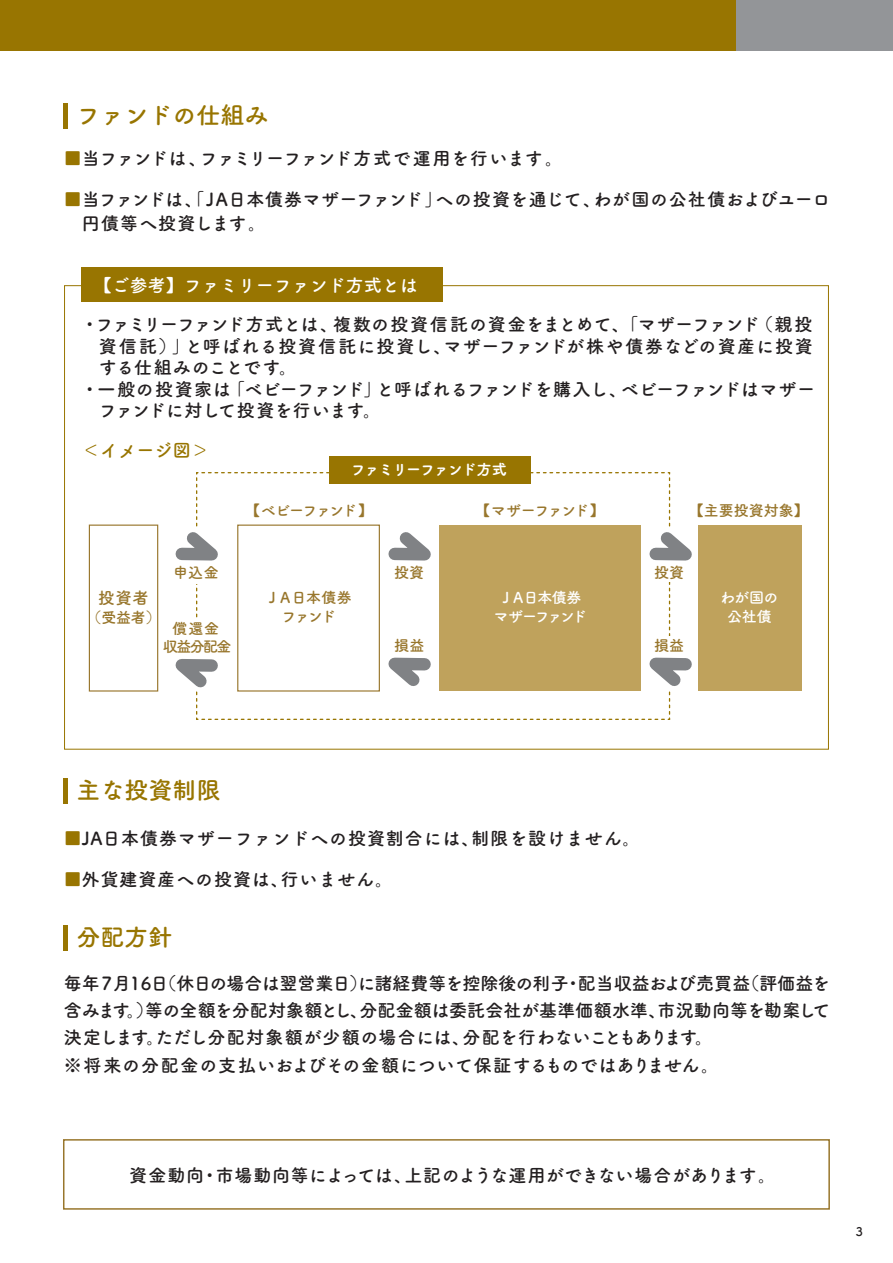
<style>
.page{position:relative;width:893px;height:1263px;background:#fff}
.page>*{position:absolute;margin:0;border:0;box-sizing:border-box;transform-origin:0 0}
.t1{font:24px "Tsuku A Rd Gothic Std B";color:#987501}
.t2{font:18px/27.2px "Tsuku A Rd Gothic Std B";letter-spacing:.01em;color:#231f20}
.t3{font:18px "Tsuku A Rd Gothic Std B";letter-spacing:.05em;color:#231f20}
.t4{font:18px "Tsuku A Rd Gothic Std B";letter-spacing:-.015em;color:#231f20}
.t5{font:18px "Tsuku A Rd Gothic Std B";letter-spacing:.055em;color:#231f20}
.t6{font:18px "Tsuku A Rd Gothic Std B";letter-spacing:-.02em;color:#231f20}
.t7{font:18px "Tsuku A Rd Gothic Std B";color:#fff}
.t8{font:18px "Tsuku A Rd Gothic Std B";letter-spacing:-.025em;color:#231f20}
.t9{font:18px "Tsuku A Rd Gothic Std B";letter-spacing:.005em;color:#987501}
.t10{font:16.5px "Tsuku A Rd Gothic Std B";color:#98762c}
.t11{font:15px "Tsuku A Rd Gothic Std B";letter-spacing:-.02em;color:#98762c}
.t12{font:15px "Tsuku A Rd Gothic Std B";letter-spacing:-.105em;color:#98762c}
.t13{font:15px/19.5px "Tsuku A Rd Gothic Std B";letter-spacing:-.14em;color:#fff;text-align:center}
.t14{font:15px "Tsuku A Rd Gothic Std E";letter-spacing:-.075em;color:#fff}
.t15{font:15px/19.5px "Tsuku A Rd Gothic Std B";letter-spacing:-.1em;color:#98762c;text-align:center}
.t16{font:15px/17.4px "Tsuku A Rd Gothic Std B";letter-spacing:-.095em;color:#98762c;text-align:center}
.t17{font:15px/19.5px "Tsuku A Rd Gothic Std B";letter-spacing:-.065em;color:#fff;text-align:center}
.t18{font:12px "Tsuku A Rd Gothic Std B";color:#231f20}
.s1{color:#987501}
</style>
<div class="page">
<div style="left:736px;top:0;width:157px;height:51px;background:#939598"></div>
<div style="left:0;top:0;width:736px;height:51px;background:#987501"></div>
<div style="left:329px;top:457px;width:201px;height:27px;background:#987501"></div>
<hr style="left:64px;top:103px;width:4px;height:26px;background:#987501">
<div style="left:81px;top:268px;width:361px;height:34px;background:#987501"></div>
<div style="left:89px;top:524px;width:69px;height:167px;border:1px solid #98762c"></div>
<div style="left:698px;top:525px;width:103px;height:166px;background:#bfa25c"></div>
<svg style="left:148px;top:471px;width:544px;height:249px"></svg>
<div style="left:63px;top:1139px;width:767px;height:71px;border:2px solid #98762c"></div>
<hr style="left:64px;top:778px;width:4px;height:26px;background:#987501">
<hr style="left:64px;top:925px;width:4px;height:25px;background:#987501">
<h1 class="t1" style="left:77px;top:97px;width:194px">ファンドの仕組み</h1>
<p class="t6" style="left:64px;top:144px;width:501px"><span class="s1">■</span>当ファンドは、ファミリーファンド方式で運用を行います。</p>
<p class="t2" style="left:82px;top:186px;width:750px;line-height:24.6px;text-indent:-18px"><span class="s1">■</span>当ファンドは、「JA日本債券マザーファンド」への投資を通じて、わが国の公社債およびユーロ円債等へ投資します。</p>
<p class="t7" style="left:94px;top:271px;width:326px">【ご参考】ファミリーファンド方式とは</p>
<p class="t4" style="left:81px;top:310px;width:733px">・ファミリーファンド方式とは、複数の投資信託の資金をまとめて、「マザーファンド（親投</p>
<p class="t5" style="left:99px;top:332px;width:716px">資信託）」と呼ばれる投資信託に投資し、マザーファンドが株や債券などの資産に投資</p>
<p class="t2" style="left:99px;top:353px;width:200px">する仕組みのことです。</p>
<p class="t2" style="left:81px;top:374px;width:736px">・一般の投資家は「ベビーファンド」と呼ばれるファンドを購入し、ベビーファンドはマザー</p>
<p class="t8" style="left:99px;top:397px;width:284px">ファンドに対して投資を行います。</p>
<p class="t9" style="left:82px;top:436px;width:128px">＜イメージ図＞</p>
<p class="t14" style="left:351px;top:458px;width:157px">ファミリーファンド方式</p>
<p class="t10" style="left:98px;top:585px;width:52px">投資者</p>
<p class="t11" style="left:86px;top:605px;width:76px">（受益者）</p>
<p class="t11" style="left:173px;top:561px;width:47px">申込金</p>
<p class="t16" style="left:163px;top:619px;width:70px">償還金<br>収益分配金</p>
<p class="t12" style="left:245px;top:499px;width:129px">【ベビーファンド】</p>
<p class="t12" style="left:475px;top:499px;width:131px">【マザーファンド】</p>
<p class="t11" style="left:689px;top:499px;width:121px">【主要投資対象】</p>
<p class="t11" style="left:394px;top:560px;width:31px">投資</p>
<p class="t11" style="left:654px;top:560px;width:31px">投資</p>
<p class="t15" style="left:266px;top:586px;width:88px">ＪＡ日本債券ファンド</p>
<p class="t17" style="left:720px;top:586px;width:60px">わが国の公社債</p>
<p class="t13" style="left:494px;top:586px;width:95px">ＪＡ日本債券マザーファンド</p>
<p class="t11" style="left:394px;top:633px;width:32px">損益</p>
<p class="t11" style="left:654px;top:634px;width:32px">損益</p>
<h1 class="t1" style="left:77px;top:772px;width:145px">主な投資制限</h1>
<p class="t3" style="left:64px;top:824px;width:578px"><span class="s1">■</span>JA日本債券マザーファンドへの投資割合には、制限を設けません。</p>
<p class="t3" style="left:64px;top:865px;width:331px"><span class="s1">■</span>外貨建資産への投資は、行いません。</p>
<h1 class="t1" style="left:77px;top:918px;width:97px">分配方針</h1>
<p class="t2" style="left:64px;top:969px;width:768px">毎年７月16日（休日の場合は翌営業日）に諸経費等を控除後の利子・配当収益および売買益（評価益を含みます。）等の全額を分配対象額とし、分配金額は委託会社が基準価額水準、市況動向等を勘案して決定します。ただし分配対象額が少額の場合には、分配を行わないこともあります。<br>※将来の分配金の支払いおよびその金額について保証するものではありません。</p>
<p class="t2" style="left:129px;top:1160px;width:648px">資金動向・市場動向等によっては、上記のような運用ができない場合があります。</p>
<p class="t18" style="left:856px;top:1222px;width:9px">3</p>
</div>
